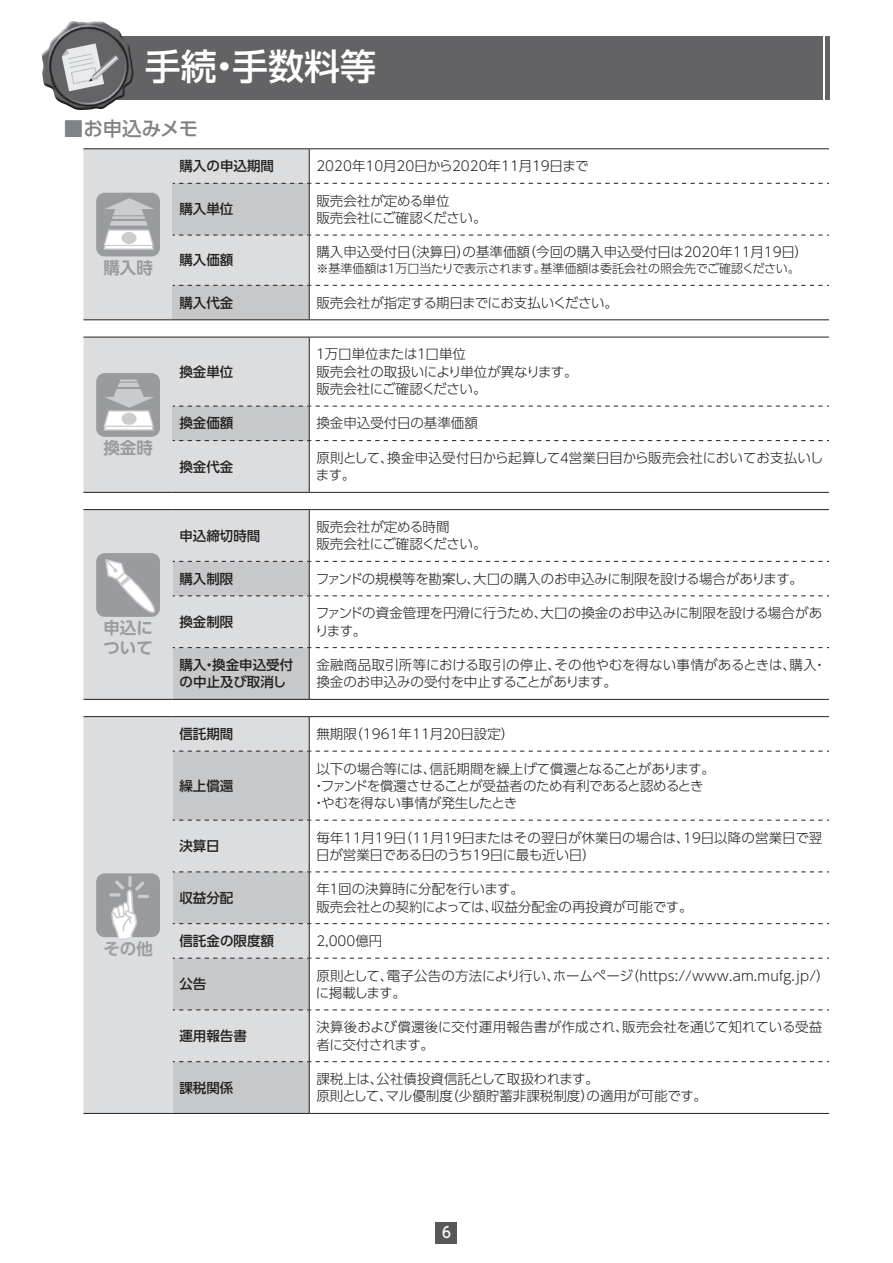
<style>
.page{position:relative;width:893px;height:1263px;background:#fff}
.page>*{position:absolute;margin:0;border:0;box-sizing:border-box;transform-origin:0 0}
.t1{font:500 36px "UD Shin Go Pro";color:#fff}
.t2{font:500 19.5px "UD Shin Go Pro";letter-spacing:-.005em;color:#808285}
.t3{font:700 16.5px/19.5px "UD Shin Go Pro De";color:#999b9e}
.t4{font:700 16.5px "UD Shin Go Pro De";color:#9d9fa2}
.t5{font:500 15px "UD Shin Go Pro";color:#fff;scale:.9 1}
.t6{font:300 13.5px/17.2px "UD Shin Go Pro";color:#231f20}
.t7{font:500 13.5px/17.2px "UD Shin Go Pro";color:#231f20}
.t8{font:300 13.5px/17.2px "UD Shin Go Pro";letter-spacing:-.03em;color:#231f20}
.t9{font:300 13.5px "UD Shin Go Pro";letter-spacing:-.02em;color:#231f20}
.t10{font:300 12px "UD Shin Go Pro";letter-spacing:-.02em;color:#231f20}
</style>
<div class="page">
<div style="left:436px;top:1222px;width:21px;height:21px;background:#57585a"></div>
<div style="left:83px;top:36px;width:740px;height:63px;background:#636366"></div>
<hr style="left:825px;top:36px;width:4px;height:63px;background:#636366">
<img style="left:42px;top:21px;width:92px;height:90px">
<svg style="left:62px;top:43px;width:57px;height:48px"></svg>
<hr style="left:83px;top:148px;width:90px;height:1px;background:#231f20">
<hr style="left:173px;top:148px;width:136px;height:1px;background:#231f20">
<hr style="left:309px;top:148px;width:520px;height:1px;background:#231f20">
<svg style="left:83px;top:149px;width:746px;height:171px"></svg>
<hr style="left:83px;top:492px;width:90px;height:1px;background:#231f20">
<hr style="left:173px;top:492px;width:136px;height:1px;background:#231f20">
<hr style="left:309px;top:492px;width:520px;height:1px;background:#231f20">
<svg style="left:83px;top:337px;width:746px;height:155px"></svg>
<hr style="left:83px;top:509px;width:90px;height:1px;background:#231f20">
<hr style="left:83px;top:699px;width:90px;height:1px;background:#231f20">
<hr style="left:173px;top:509px;width:136px;height:1px;background:#231f20">
<hr style="left:309px;top:509px;width:520px;height:1px;background:#231f20">
<hr style="left:173px;top:699px;width:136px;height:1px;background:#231f20">
<hr style="left:309px;top:699px;width:520px;height:1px;background:#231f20">
<svg style="left:83px;top:510px;width:746px;height:189px"></svg>
<div style="left:83px;top:717px;width:226px;height:396px;background:#dcdddf"></div>
<svg style="left:173px;top:752px;width:136px;height:361px;background:#cecfd1"></svg>
<hr style="left:83px;top:716px;width:90px;height:1px;background:#231f20">
<hr style="left:83px;top:1113px;width:90px;height:1px;background:#231f20">
<hr style="left:173px;top:716px;width:136px;height:1px;background:#231f20">
<hr style="left:309px;top:716px;width:520px;height:1px;background:#231f20">
<hr style="left:309px;top:717px;width:1px;height:34px;background:#231f20">
<hr style="left:309px;top:751px;width:1px;height:69px;background:#231f20">
<hr style="left:309px;top:820px;width:1px;height:51px;background:#231f20">
<hr style="left:309px;top:872px;width:1px;height:51px;background:#231f20">
<hr style="left:309px;top:924px;width:1px;height:34px;background:#231f20">
<hr style="left:309px;top:958px;width:1px;height:51px;background:#231f20">
<hr style="left:309px;top:1010px;width:1px;height:51px;background:#231f20">
<hr style="left:309px;top:1062px;width:1px;height:51px;background:#231f20">
<hr style="left:173px;top:1113px;width:136px;height:1px;background:#231f20">
<hr style="left:309px;top:1113px;width:520px;height:1px;background:#231f20">
<svg style="left:173px;top:751px;width:656px;height:1px"></svg>
<svg style="left:173px;top:820px;width:656px;height:1px"></svg>
<svg style="left:173px;top:871px;width:656px;height:1px"></svg>
<svg style="left:173px;top:923px;width:656px;height:1px"></svg>
<svg style="left:173px;top:958px;width:656px;height:1px"></svg>
<svg style="left:173px;top:1009px;width:656px;height:1px"></svg>
<svg style="left:173px;top:1061px;width:656px;height:1px"></svg>
<div style="left:96px;top:873px;width:64px;height:64px;background:#999b9e;border-radius:9px"></div>
<svg style="left:128px;top:876px;width:4px;height:11px"></svg>
<svg style="left:109px;top:880px;width:40px;height:57px"></svg>
<h1 class="t1" style="left:145px;top:37px;width:233px">手続・手数料等</h1>
<h2 class="t2" style="left:64px;top:112px;width:136px">■お申込みメモ</h2>
<p class="t3" style="left:103px;top:257px;width:51px">購入時</p>
<p class="t3" style="left:103px;top:438px;width:51px">換金時</p>
<p class="t3" style="left:103px;top:618px;width:51px">申込について</p>
<p class="t4" style="left:103px;top:935px;width:51px">その他</p>
<p class="t7" style="left:179px;top:157px;width:96px">購入の申込期間</p>
<p class="t6" style="left:316px;top:157px;width:274px">2020年10月20日から2020年11月19日まで</p>
<p class="t7" style="left:179px;top:200px;width:55px">購入単位</p>
<p class="t6" style="left:316px;top:191px;width:172px">販売会社が定める単位<br>販売会社にご確認ください。</p>
<p class="t7" style="left:179px;top:251px;width:55px">購入価額</p>
<p class="t6" style="left:316px;top:243px;width:493px">購入申込受付日（決算日）の基準価額（今回の購入申込受付日は2020年11月19日）</p>
<p class="t10" style="left:316px;top:259px;width:485px">※基準価額は１万口当たりで表示されます。基準価額は委託会社の照会先でご確認ください。</p>
<p class="t7" style="left:179px;top:294px;width:55px">購入代金</p>
<p class="t9" style="left:316px;top:292px;width:303px">販売会社が指定する期日までにお支払いください。</p>
<p class="t7" style="left:179px;top:363px;width:55px">換金単位</p>
<p class="t6" style="left:314px;top:345px;width:265px">１万口単位または１口単位<br>販売会社の取扱いにより単位が異なります。販売会社にご確認ください。</p>
<p class="t7" style="left:179px;top:414px;width:55px">換金価額</p>
<p class="t6" style="left:316px;top:414px;width:163px">換金申込受付日の基準価額</p>
<p class="t7" style="left:179px;top:457px;width:55px">換金代金</p>
<p class="t6" style="left:316px;top:449px;width:509px">原則として、換金申込受付日から起算して４営業日目から販売会社においてお支払いします。</p>
<p class="t7" style="left:179px;top:526px;width:82px">申込締切時間</p>
<p class="t6" style="left:316px;top:518px;width:172px">販売会社が定める時間<br>販売会社にご確認ください。</p>
<p class="t7" style="left:179px;top:570px;width:55px">購入制限</p>
<p class="t6" style="left:316px;top:569px;width:489px">ファンドの規模等を勘案し、大口の購入のお申込みに制限を設ける場合があります。</p>
<p class="t7" style="left:179px;top:613px;width:55px">換金制限</p>
<p class="t6" style="left:315px;top:604px;width:509px">ファンドの資金管理を円滑に行うため、大口の換金のお申込みに制限を設ける場合があります。</p>
<p class="t7" style="left:179px;top:656px;width:115px">購入・換金申込受付の中止及び取消し</p>
<p class="t6" style="left:316px;top:656px;width:512px">金融商品取引所等における取引の停止、その他やむを得ない事情があるときは、購入・換金のお申込みの受付を中止することがあります。</p>
<p class="t7" style="left:179px;top:725px;width:55px">信託期間</p>
<p class="t6" style="left:316px;top:725px;width:200px">無期限（1961年11月20日設定）</p>
<p class="t7" style="left:179px;top:777px;width:55px">繰上償還</p>
<p class="t8" style="left:312px;top:759px;width:404px;text-indent:4px">以下の場合等には、信託期間を繰上げて償還となることがあります。・ファンドを償還させることが受益者のため有利であると認めるとき・やむを得ない事情が発生したとき</p>
<p class="t7" style="left:179px;top:837px;width:42px">決算日</p>
<p class="t6" style="left:316px;top:828px;width:508px">毎年11月19日（11月19日またはその翌日が休業日の場合は、19日以降の営業日で翌日が営業日である日のうち19日に最も近い日）</p>
<p class="t7" style="left:179px;top:889px;width:55px">収益分配</p>
<p class="t6" style="left:316px;top:880px;width:378px">年１回の決算時に分配を行います。<br>販売会社との契約によっては、収益分配金の再投資が可能です。</p>
<p class="t7" style="left:179px;top:932px;width:96px">信託金の限度額</p>
<p class="t6" style="left:316px;top:932px;width:68px">2,000億円</p>
<p class="t7" style="left:179px;top:975px;width:28px">公告</p>
<p class="t6" style="left:316px;top:966px;width:515px">原則として、電子公告の方法により行い、ホームページ（https://www.am.mufg.jp/）に掲載します。</p>
<p class="t7" style="left:179px;top:1027px;width:69px">運用報告書</p>
<p class="t6" style="left:316px;top:1018px;width:507px">決算後および償還後に交付運用報告書が作成され、販売会社を通じて知れている受益者に交付されます。</p>
<p class="t7" style="left:179px;top:1078px;width:55px">課税関係</p>
<p class="t6" style="left:316px;top:1070px;width:392px">課税上は、公社債投資信託として取扱われます。<br>原則として、マル優制度（少額貯蓄非課税制度）の適用が可能です。</p>
<p class="t5" style="left:442px;top:1220px;width:11px">6</p>
</div>
